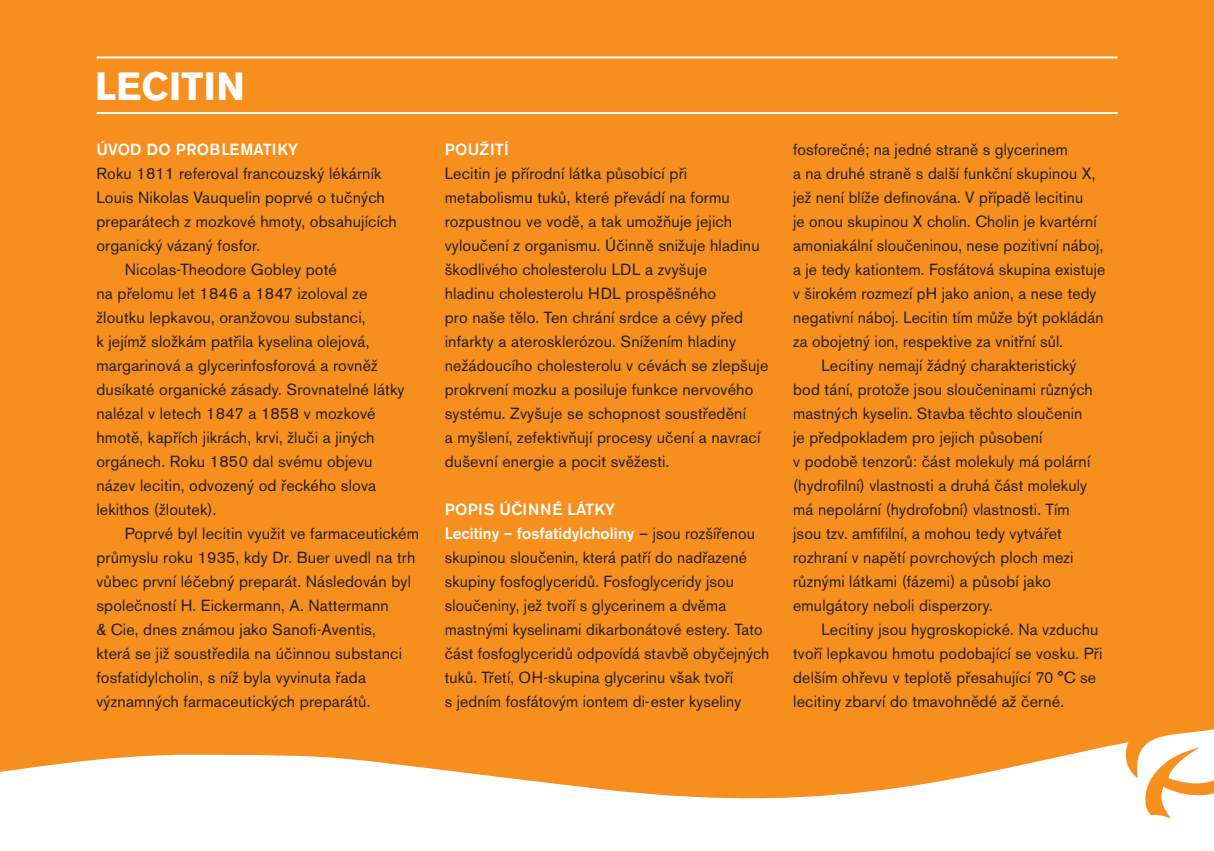
<style>
.page{position:relative;width:1214px;height:851px;background:#fff}
.page>*{position:absolute;margin:0;border:0;box-sizing:border-box;transform-origin:0 0}
.t1{font:700 39px "Akzidenz Grotesk BECE";letter-spacing:.005em;color:#fff}
.t2{font:16px/24px "Akzidenz Grotesk BECE";letter-spacing:.01em;color:#231f20}
.t3{font:500 16px "Akzidenz Grotesk BECE";letter-spacing:.01em;color:#fff}
.s1{font-weight:500;color:#fff}
</style>
<div class="page">
<div style="left:0;top:0;width:1213px;height:850px;background:#f78f1e"></div>
<svg style="left:0;top:729px;width:1213px;height:121px;fill:#fff"></svg>
<hr style="left:97px;top:56px;width:1020px;height:2px;background:#fff">
<hr style="left:97px;top:112px;width:1020px;height:2px;background:#fff">
<h1 class="t1" style="left:95px;top:72px;width:151px">LECITIN</h1>
<p class="t3" style="left:96px;top:143px;width:203px">ÚVOD DO PROBLEMATIKY</p>
<p class="t2" style="left:96px;top:163px;width:286px">Roku 1811 referoval francouzský lékárník</p>
<p class="t2" style="left:96px;top:187px;width:290px">Louis Nikolas Vauquelin poprvé o tučných</p>
<p class="t2" style="left:96px;top:211px;width:302px">preparátech z mozkové hmoty, obsahujících</p>
<p class="t2" style="left:96px;top:235px;width:165px">organický vázaný fosfor.</p>
<p class="t2" style="left:125px;top:259px;width:214px">Nicolas-Theodore Gobley poté</p>
<p class="t2" style="left:96px;top:283px;width:272px">na přelomu let 1846 a 1847 izoloval ze</p>
<p class="t2" style="left:96px;top:307px;width:270px">žloutku lepkavou, oranžovou substanci,</p>
<p class="t2" style="left:96px;top:331px;width:274px">k jejímž složkám patřila kyselina olejová,</p>
<p class="t2" style="left:96px;top:355px;width:283px">margarinová a glycerinfosforová a rovněž</p>
<p class="t2" style="left:96px;top:379px;width:309px">dusíkaté organické zásady. Srovnatelné látky</p>
<p class="t2" style="left:96px;top:403px;width:280px">nalézal v letech 1847 a 1858 v mozkové</p>
<p class="t2" style="left:96px;top:427px;width:279px">hmotě, kapřích jikrách, krvi, žluči a jiných</p>
<p class="t2" style="left:96px;top:451px;width:277px">orgánech. Roku 1850 dal svému objevu</p>
<p class="t2" style="left:96px;top:475px;width:281px">název lecitin, odvozený od řeckého slova</p>
<p class="t2" style="left:96px;top:499px;width:121px">lekithos (žloutek).</p>
<p class="t2" style="left:125px;top:523px;width:296px">Poprvé byl lecitin využit ve farmaceutickém</p>
<p class="t2" style="left:96px;top:547px;width:320px">průmyslu roku 1935, kdy Dr. Buer uvedl na trh</p>
<p class="t2" style="left:96px;top:571px;width:316px">vůbec první léčebný preparát. Následován byl</p>
<p class="t2" style="left:96px;top:595px;width:294px">společností H. Eickermann, A. Nattermann</p>
<p class="t2" style="left:96px;top:619px;width:281px">&amp; Cie, dnes známou jako Sanofi-Aventis,</p>
<p class="t2" style="left:96px;top:643px;width:307px">která se již soustředila na účinnou substanci</p>
<p class="t2" style="left:96px;top:667px;width:271px">fosfatidylcholin, s níž byla vyvinuta řada</p>
<p class="t2" style="left:96px;top:691px;width:275px">významných farmaceutických preparátů.</p>
<p class="t3" style="left:445px;top:143px;width:65px">POUŽITÍ</p>
<p class="t2" style="left:445px;top:163px;width:325px">Lecitin je přírodní látka působící při metabolismu tuků, které převádí na formu rozpustnou ve vodě, a tak umožňuje jejich vyloučení z organismu. Účinně snižuje hladinu škodlivého cholesterolu LDL a zvyšuje<br>hladinu cholesterolu HDL prospěšného<br>pro naše tělo. Ten chrání srdce a cévy před infarkty a aterosklerózou. Snížením hladiny nežádoucího cholesterolu v cévách se zlepšuje prokrvení mozku a posiluje funkce nervového systému. Zvyšuje se schopnost soustředění<br>a myšlení, zefektivňují procesy učení a navrací duševní energie a pocit svěžesti.</p>
<p class="t2" style="left:445px;top:499px;width:326px"><span class="s1">POPIS ÚČINNÉ LÁTKY<br>Lecitiny – fosfatidylcholiny</span> – jsou rozšířenou skupinou sloučenin, která patří do nadřazené skupiny fosfoglyceridů. Fosfoglyceridy jsou sloučeniny, jež tvoří s glycerinem a dvěma mastnými kyselinami dikarbonátové estery. Tato část fosfoglyceridů odpovídá stavbě obyčejných tuků. Třetí, OH-skupina glycerinu však tvoří<br>s jedním fosfátovým iontem di- ester kyseliny</p>
<p class="t2" style="left:793px;top:139px;width:276px">fosforečné; na jedné straně s glycerinem</p>
<p class="t2" style="left:793px;top:163px;width:303px">a na druhé straně s další funkční skupinou X,</p>
<p class="t2" style="left:793px;top:187px;width:291px">jež není blíže definována. V případě lecitinu</p>
<p class="t2" style="left:793px;top:211px;width:305px">je onou skupinou X cholin. Cholin je kvartérní</p>
<p class="t2" style="left:793px;top:235px;width:311px">amoniakální sloučeninou, nese pozitivní náboj,</p>
<p class="t2" style="left:793px;top:259px;width:314px">a je tedy kationtem. Fosfátová skupina existuje</p>
<p class="t2" style="left:793px;top:283px;width:305px">v širokém rozmezí pH jako anion, a nese tedy</p>
<p class="t2" style="left:793px;top:307px;width:312px">negativní náboj. Lecitin tím může být pokládán</p>
<p class="t2" style="left:793px;top:331px;width:271px">za obojetný ion, respektive za vnitřní sůl.</p>
<p class="t2" style="left:821px;top:355px;width:256px">Lecitiny nemají žádný charakteristický</p>
<p class="t2" style="left:793px;top:379px;width:301px">bod tání, protože jsou sloučeninami různých</p>
<p class="t2" style="left:793px;top:403px;width:291px">mastných kyselin. Stavba těchto sloučenin</p>
<p class="t2" style="left:793px;top:427px;width:251px">je předpokladem pro jejich působení</p>
<p class="t2" style="left:793px;top:451px;width:298px">v podobě tenzorů: část molekuly má polární</p>
<p class="t2" style="left:793px;top:475px;width:295px">(hydrofilní) vlastnosti a druhá část molekuly</p>
<p class="t2" style="left:793px;top:499px;width:278px">má nepolární (hydrofobní) vlastnosti. Tím</p>
<p class="t2" style="left:793px;top:523px;width:270px">jsou tzv. amfifilní, a mohou tedy vytvářet</p>
<p class="t2" style="left:793px;top:547px;width:282px">rozhraní v napětí povrchových ploch mezi</p>
<p class="t2" style="left:793px;top:571px;width:259px">různými látkami (fázemi) a působí jako</p>
<p class="t2" style="left:793px;top:595px;width:201px">emulgátory neboli disperzory.</p>
<p class="t2" style="left:821px;top:619px;width:278px">Lecitiny jsou hygroskopické. Na vzduchu</p>
<p class="t2" style="left:793px;top:643px;width:310px">tvoří lepkavou hmotu podobající se vosku. Při</p>
<p class="t2" style="left:793px;top:667px;width:304px">delším ohřevu v teplotě přesahující 70 °C se</p>
<p class="t2" style="left:793px;top:691px;width:272px">lecitiny zbarví do tmavohnědé až černé.</p>
</div>
